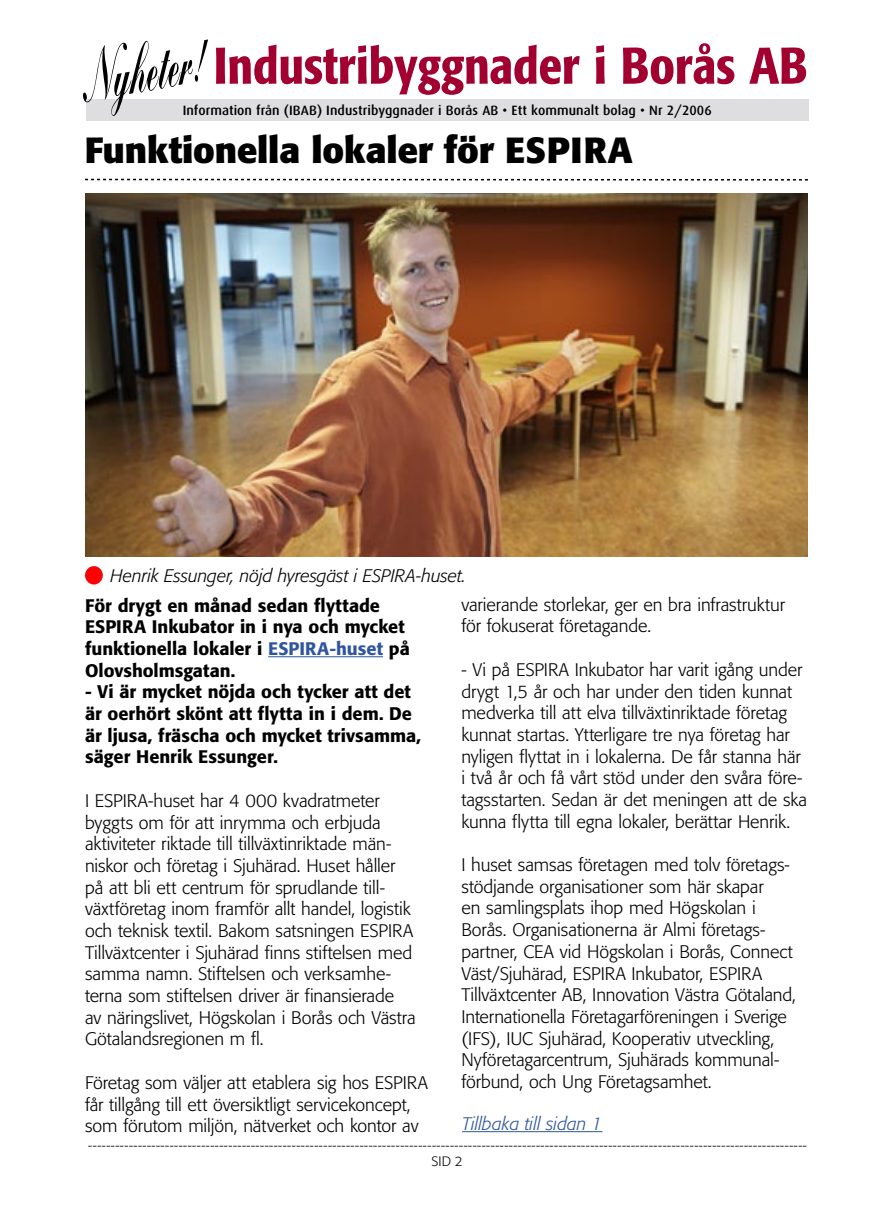
<style>
.page{position:relative;width:893px;height:1212px;background:#fff}
.page>*{position:absolute;margin:0;border:0;box-sizing:border-box;transform-origin:0 0}
.rubrik{font:700 36px "Formata";letter-spacing:-.005em;color:#000}
.t1{font:300 18px/21.8px "Formata";letter-spacing:-.005em;color:#000}
.t2{font:500 18px/21.8px "Formata";color:#000}
.t3{font:italic 300 18px "Formata";letter-spacing:-.005em;color:#000}
.t4{font:italic 300 18px "Formata";color:#2f559e}
.t5{font:300 13.5px "Formata";color:#000}
.t6{font:500 13.5px "Dax";letter-spacing:.005em;color:#000}
.s1{color:#2f559e}
</style>
<div class="page">
<svg style="left:82px;top:39px;width:724px;height:82px"></svg>
<svg style="left:85px;top:179px;width:723px;height:2px"></svg>
<hr style="left:462px;top:1131px;width:140px;height:1px;background:#2f559e">
<hr style="left:268px;top:656px;width:115px;height:1px;background:#2f559e">
<img style="left:85px;top:194px;width:723px;height:363px">
<div style="left:85px;top:566px;width:18px;height:18px;background:#f00;border-radius:50%"></div>
<p class="t6" style="left:183px;top:103px;width:530px">Information från (IBAB) Industribyggnader i Borås AB • Ett kommunalt bolag • Nr 2/2006</p>
<p class="rubrik" style="left:85px;top:127px;width:549px">Funktionella lokaler för ESPIRA</p>
<p class="t3" style="left:111px;top:565px;width:357px">Henrik Essunger, nöjd hyresgäst i ESPIRA-huset.</p>
<p class="t2" style="left:85px;top:594px;width:326px">För drygt en månad sedan flyttade<br>ESPIRA Inkubator in i nya och mycket funktionella lokaler i <span class="s1">ESPIRA-huset</span> på<br>Olovsholmsgatan.</p>
<p class="t2" style="left:85px;top:681px;width:337px">- Vi är mycket nöjda och tycker att det är oerhört skönt att flytta in i dem. De är ljusa, fräscha och mycket trivsamma, säger Henrik Essunger.</p>
<p class="t1" style="left:85px;top:790px;width:332px">I ESPIRA-huset har 4 000 kvadratmeter byggts om för att inrymma och erbjuda aktiviteter riktade till tillväxtinriktade män&shy;niskor och företag i Sjuhärad. Huset håller på att bli ett centrum för sprudlande till&shy;växtföretag inom framför allt handel, logistik och teknisk textil. Bakom satsningen ESPIRA Tillväxtcenter i Sjuhärad finns stiftelsen med samma namn. Stiftelsen och verksamhe&shy;terna som stiftelsen driver är finansierade<br>av näringslivet, Högskolan i Borås och Västra Götalandsregionen m fl.</p>
<p class="t1" style="left:85px;top:1072px;width:344px">Företag som väljer att etablera sig hos ESPIRA får tillgång till ett översiktligt servicekoncept, som förutom miljön, nätverket och kontor av</p>
<p class="t1" style="left:461px;top:594px;width:325px">varierande storlekar, ger en bra infrastruktur för fokuserat företagande.</p>
<p class="t1" style="left:461px;top:659px;width:347px">- Vi på ESPIRA Inkubator har varit igång under drygt 1,5 år och har under den tiden kunnat medverka till att elva tillväxtinriktade företag kunnat startas. Ytterligare tre nya företag har nyligen flyttat in i lokalerna. De får stanna här i två år och få vårt stöd under den svåra före&shy;tagsstarten. Sedan är det meningen att de ska kunna flytta till egna lokaler, berättar Henrik.</p>
<p class="t1" style="left:461px;top:854px;width:336px">I huset samsas företagen med tolv företags&shy;stödjande organisationer som här skapar<br>en samlingsplats ihop med Högskolan i Borås. Organisationerna är Almi företags&shy;partner, CEA vid Högskolan i Borås, Connect Väst/Sjuhärad, ESPIRA Inkubator, ESPIRA Tillväxtcenter AB, Innovation Västra Götaland, Internationella Företagarföreningen i Sverige (IFS), IUC Sjuhärad, Kooperativ utveckling, Nyföretagarcentrum, Sjuhärads kommunal-</p>
<p class="t1" style="left:461px;top:1071px;width:252px">förbund, och Ung Företagsamhet.</p>
<p class="t4" style="left:462px;top:1113px;width:142px">Tillbaka till sidan 1</p>
<p class="t5" style="left:88px;top:1137px;width:720px">---------------------------------------------------------------------------------------------------------------------------------------------------------------</p>
<p class="t5" style="left:432px;top:1153px;width:33px">SID 2</p>
</div>
